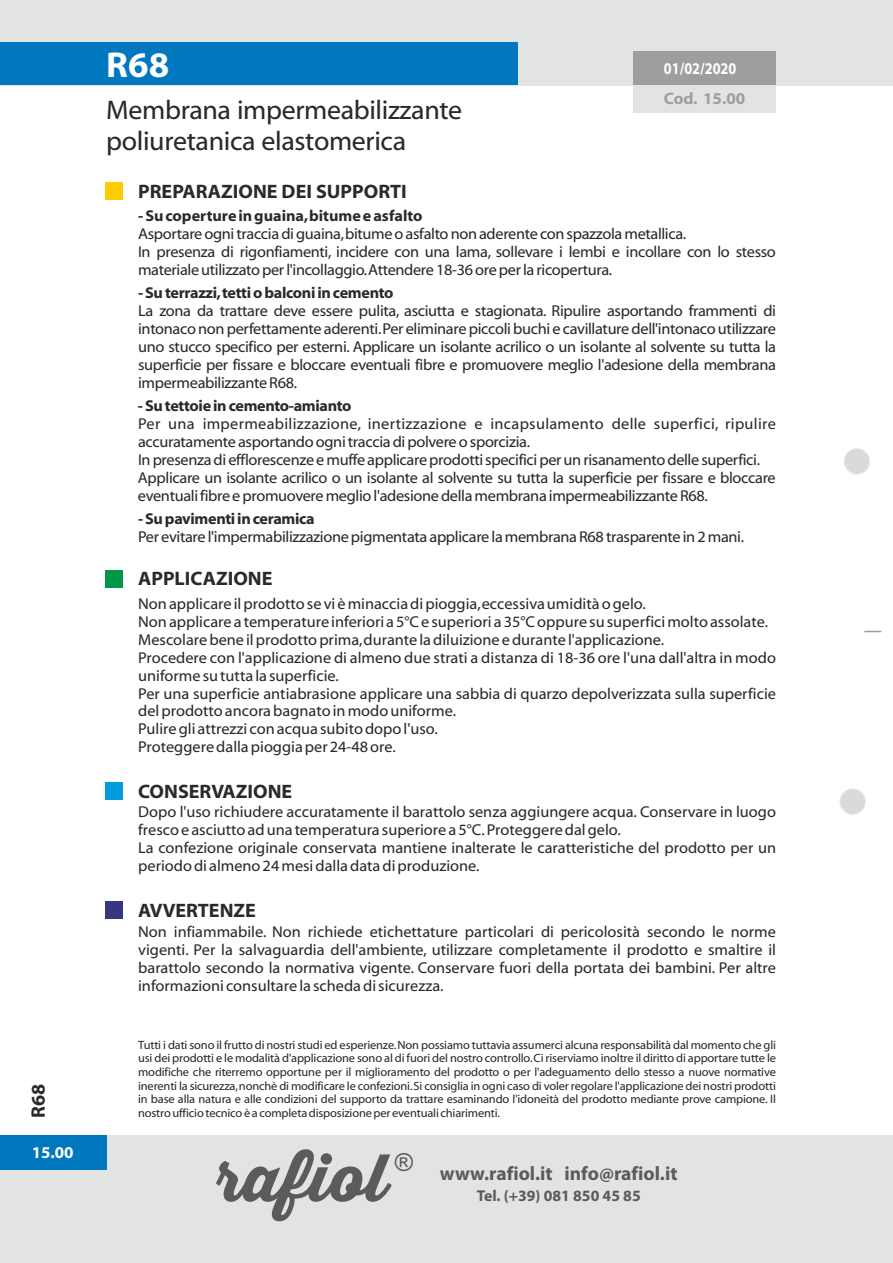
<style>
.page{position:relative;width:893px;height:1263px;background:#fff}
.page>*{position:absolute;margin:0;border:0;box-sizing:border-box;transform-origin:0 0}
.t1{font:64.8px "Thirsty Script Extrabold Demo";color:#5b5b5b}
.t2{font:36px "Myriad Bd Web";color:#fefefe}
.t3{font:27px/30.8px "Myriad Web";letter-spacing:-.015em;color:#2a2a29}
.t4{font:19.5px "Myriad Bd Web";color:#2a2a29}
.t5{font:700 19.5px "Myriad Pro";color:#5b5b5b}
.t6{font:16.5px "Myriad Bd Web";color:#fefefe;scale:.84 1}
.t7{font:16.5px "Myriad Bd Web";color:#9e9e9f}
.t8{font:16.5px "Myriad Bd Web";color:#fefefe}
.t9{font:15.75px/18px "Myriad Web";color:#2a2a29}
.t10{font:15.75px/18px "Myriad Web";letter-spacing:-.02em;color:#2a2a29}
.t11{font:15.75px "Myriad Bd Web";letter-spacing:-.02em;color:#2a2a29}
.t12{font:15.75px "Myriad Bd Web";color:#2a2a29}
.t13{font:700 15.75px "Myriad Pro";color:#5b5b5b}
.t14{font:12px/13.6px "Myriad Web";letter-spacing:-.015em;color:#2a2a29;text-align:justify}
</style>
<div class="page">
<div style="left:0;top:0;width:893px;height:85px;background:#e2e3e3"></div>
<svg style="left:864px;top:631px;width:17px;height:1px"></svg>
<div style="left:840px;top:789px;width:26px;height:25px;background:#d9dadb;border:1px solid #ebecec;border-radius:50%"></div>
<div style="left:844px;top:448px;width:26px;height:26px;background:#d9dadb;border:1px solid #ebecec;border-radius:50%"></div>
<div style="left:0;top:43px;width:517px;height:42px;background:#0078bf"></div>
<div style="left:106px;top:783px;width:17px;height:17px;background:#009cde"></div>
<div style="left:106px;top:902px;width:17px;height:17px;background:#36377e"></div>
<div style="left:106px;top:183px;width:17px;height:17px;background:#fccb00"></div>
<div style="left:106px;top:570px;width:17px;height:17px;background:#009746"></div>
<div style="left:633px;top:51px;width:143px;height:34px;background:#9e9e9f"></div>
<div style="left:633px;top:85px;width:143px;height:28px;background:#e2e3e3"></div>
<div style="left:0;top:1135px;width:893px;height:128px;background:#e3e3e3"></div>
<div style="left:0;top:1135px;width:106px;height:34px;background:#0078bf"></div>
<h2 class="t2" style="left:106px;top:51px;width:64px">R68</h2>
<h3 class="t3" style="left:106px;top:97px;width:357px">Membrana impermeabilizzante poliuretanica elastomerica</h3>
<p class="t4" style="left:138px;top:183px;width:270px">PREPARAZIONE DEI SUPPORTI</p>
<p class="t12" style="left:138px;top:210px;width:286px">- Su coperture in guaina,bitume e asfalto</p>
<p class="t6" style="left:664px;top:62px;width:88px">01/02/2020</p>
<p class="t7" style="left:664px;top:92px;width:83px">Cod. 15.00</p>
<p class="t10" style="left:138px;top:226px;width:639px">Asportare ogni traccia di guaina,bitume o asfalto non aderente con spazzola metallica.<br>In presenza di rigonfiamenti, incidere con una lama, sollevare i lembi e incollare con lo stesso materiale utilizzato per l'incollaggio.Attendere 18-36 ore per la ricopertura.</p>
<p class="t11" style="left:138px;top:287px;width:257px">- Su terrazzi,tetti o balconi in cemento</p>
<p class="t9" style="left:138px;top:303px;width:639px;text-align:justify">La zona da trattare deve essere pulita, asciutta e stagionata. Ripulire asportando frammenti di intonaco non perfettamente aderenti.Per eliminare piccoli buchi e cavillature dell'intonaco utilizzare uno stucco specifico per esterni. Applicare un isolante acrilico o un isolante al solvente su tutta la superficie per fissare e bloccare eventuali fibre e promuovere meglio l'adesione della membrana impermeabilizzante R68.</p>
<p class="t11" style="left:138px;top:400px;width:215px">- Su tettoie in cemento-amianto</p>
<p class="t10" style="left:138px;top:416px;width:639px">Per una impermeabilizzazione, inertizzazione e incapsulamento delle superfici, ripulire accuratamente asportando ogni traccia di polvere o sporcizia.<br>In presenza di efflorescenze e muffe applicare prodotti specifici per un risanamento delle superfici.</p>
<p class="t10" style="left:138px;top:470px;width:639px">Applicare un isolante acrilico o un isolante al solvente su tutta la superficie per fissare e bloccare eventuali fibre e promuovere meglio l'adesione della membrana impermeabilizzante R68.</p>
<p class="t11" style="left:138px;top:513px;width:178px">- Su pavimenti in ceramica</p>
<p class="t10" style="left:138px;top:529px;width:607px">Per evitare l'impermabilizzazione pigmentata applicare la membrana R68 trasparente in 2 mani.</p>
<p class="t4" style="left:138px;top:571px;width:136px">APPLICAZIONE</p>
<p class="t9" style="left:138px;top:596px;width:509px">Non applicare il prodotto se vi è minaccia di pioggia,eccessiva umidità o gelo.</p>
<p class="t9" style="left:138px;top:614px;width:631px">Non applicare a temperature inferiori a 5°C e superiori a 35°C oppure su superfici molto assolate.</p>
<p class="t9" style="left:138px;top:632px;width:639px">Mescolare bene il prodotto prima,durante la diluizione e durante l'applicazione.<br>Procedere con l'applicazione di almeno due strati a distanza di 18-36 ore l'una dall'altra in modo uniforme su tutta la superficie.<br>Per una superficie antiabrasione applicare una sabbia di quarzo depolverizzata sulla superficie del prodotto ancora bagnato in modo uniforme.</p>
<p class="t9" style="left:138px;top:721px;width:301px">Pulire gli attrezzi con acqua subito dopo l'uso.<br>Proteggere dalla pioggia per 24-48 ore.</p>
<p class="t4" style="left:138px;top:784px;width:156px">CONSERVAZIONE</p>
<p class="t9" style="left:138px;top:804px;width:639px">Dopo l'uso richiudere accuratamente il barattolo senza aggiungere acqua. Conservare in luogo fresco e asciutto ad una temperatura superiore a 5°C. Proteggere dal gelo.<br>La confezione originale conservata mantiene inalterate le caratteristiche del prodotto per un periodo di almeno 24 mesi dalla data di produzione.</p>
<p class="t4" style="left:138px;top:903px;width:119px">AVVERTENZE</p>
<p class="t4" style="left:31px;top:1118px;width:36px;rotate:-90deg">R68</p>
<p class="t9" style="left:138px;top:924px;width:639px;text-align:justify">Non infiammabile. Non richiede etichettature particolari di pericolosità secondo le norme vigenti. Per la salvaguardia dell'ambiente, utilizzare completamente il prodotto e smaltire il barattolo secondo la normativa vigente. Conservare fuori della portata dei bambini. Per altre informazioni consultare la scheda di sicurezza.</p>
<p class="t14" style="left:138px;top:1038px;width:639px">Tutti i dati sono il frutto di nostri studi ed esperienze.Non possiamo tuttavia assumerci alcuna responsabilità dal momento che gli usi dei prodotti e le modalità d'applicazione sono al di fuori del nostro controllo.Ci riserviamo inoltre il diritto di apportare tutte le modifiche che riterremo opportune per il miglioramento del prodotto o per l'adeguamento dello stesso a nuove normative inerenti la sicurezza,nonchè di modificare le confezioni.Si consiglia in ogni caso di voler regolare l'applicazione dei nostri prodotti in base alla natura e alle condizioni del supporto da trattare esaminando l'idoneità del prodotto mediante prove campione. Il nostro ufficio tecnico è a completa disposizione per eventuali chiarimenti.</p>
<p class="t8" style="left:32px;top:1146px;width:43px">15.00</p>
<h1 class="t1" style="left:215px;top:1140px;width:174px">rafiol</h1>
<p class="t5" style="left:395px;top:1165px;width:284px"><sup>®</sup> www.rafiol.it info@rafiol.it</p>
<p class="t13" style="left:477px;top:1189px;width:166px">Tel. (+39) 081 850 45 85</p>
</div>
